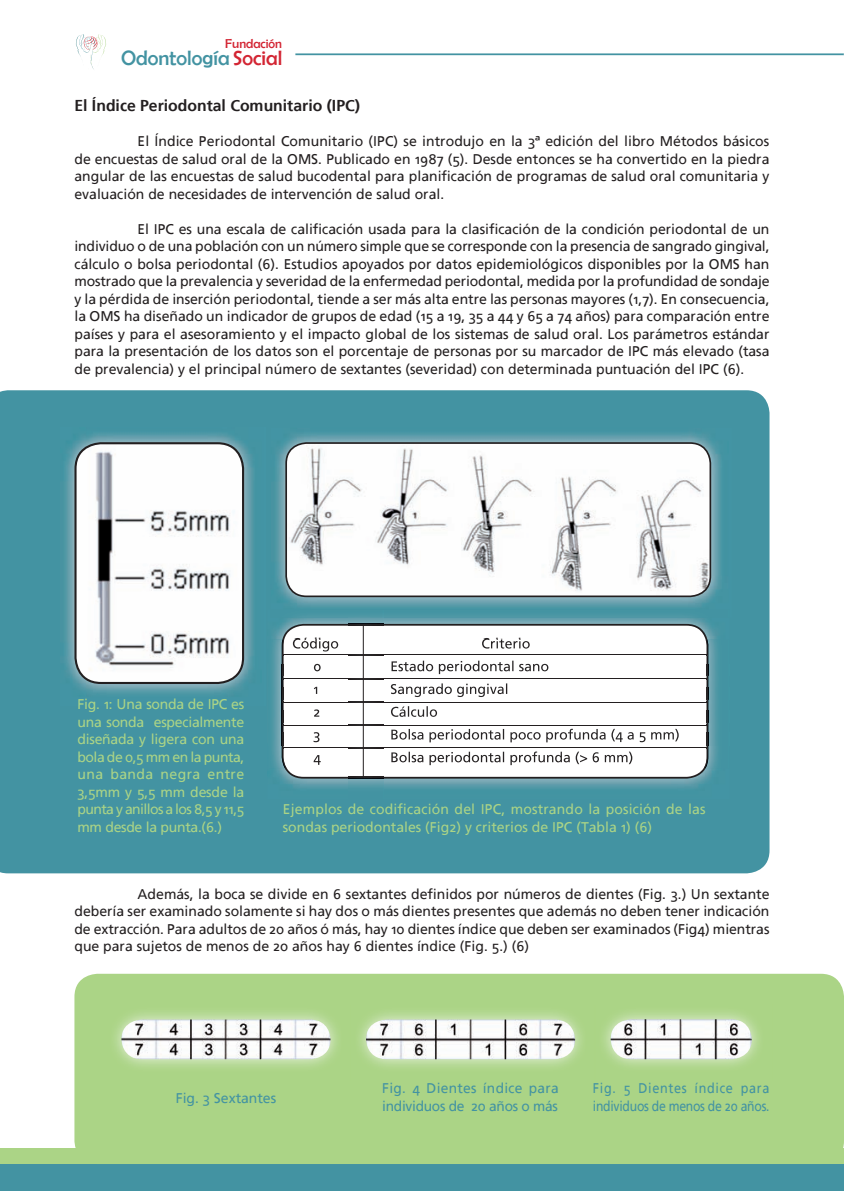
<style>
.page{position:relative;width:844px;height:1191px;background:#fff}
.page>*{position:absolute;margin:0;border:0;box-sizing:border-box;transform-origin:0 0}
.t1{font:20.82px "Berlin Sans FB";color:#4393a2}
.t2{font:700 15.75px "Frutiger LT Std";color:#231f20}
.t3{font:14px/17.5px "Frutiger Linotype";color:#231f20;text-align:justify}
.t4{font:14px/17.5px "Frutiger Linotype";color:#abd486;text-align:justify}
.t5{font:14px/17.5px "Frutiger Linotype";color:#4393a2}
.t6{font:14px/17.5px "Frutiger Linotype";letter-spacing:-.02em;color:#4393a2;scale:.9 1}
.t7{font:12.95px "Berlin Sans FB";color:#d32533}
.s1{color:#d32533}
</style>
<div class="page">
<div style="left:0;top:1148px;width:843px;height:43px;background:#abd486"></div>
<div style="left:0;top:1164px;width:843px;height:27px;background:#4393a2"></div>
<svg style="left:76px;top:34px;width:30px;height:35px"></svg>
<hr style="left:295px;top:53px;width:548px;height:2px;background:#4393a2">
<div style="left:0;top:390px;width:769px;height:483px;background:#4393a2"></div>
<div style="left:74px;top:973px;width:769px;height:191px;background:#abd486;border-radius:23px"></div>
<img style="left:60px;top:428px;width:205px;height:277px">
<img style="left:75px;top:443px;width:168px;height:240px">
<div style="left:74px;top:442px;width:170px;height:242px;border:2px solid #231f20;border-radius:26px"></div>
<img style="left:271px;top:428px;width:460px;height:189px">
<img style="left:286px;top:443px;width:424px;height:153px">
<div style="left:285px;top:442px;width:426px;height:155px;border:2px solid #231f20;border-radius:20px"></div>
<img style="left:267px;top:609px;width:462px;height:190px">
<img style="left:271px;top:609px;width:458px;height:8px">
<svg style="left:281px;top:624px;width:427px;height:154px"></svg>
<img style="left:383px;top:639px;width:346px;height:25px">
<img style="left:705px;top:639px;width:3px;height:25px">
<img style="left:383px;top:639px;width:146px;height:12px">
<img style="left:383px;top:660px;width:165px;height:4px">
<img style="left:268px;top:639px;width:13px;height:25px">
<img style="left:281px;top:639px;width:67px;height:25px">
<img style="left:282px;top:639px;width:2px;height:25px">
<img style="left:293px;top:639px;width:55px;height:12px">
<img style="left:292px;top:660px;width:56px;height:4px">
<hr style="left:283px;top:654px;width:424px;height:1px;background:#231f20">
<img style="left:708px;top:675px;width:21px;height:57px">
<img style="left:383px;top:664px;width:323px;height:68px">
<img style="left:383px;top:683px;width:124px;height:4px">
<img style="left:284px;top:664px;width:64px;height:81px">
<img style="left:708px;top:664px;width:21px;height:11px">
<img style="left:383px;top:664px;width:165px;height:10px">
<img style="left:292px;top:664px;width:56px;height:10px">
<hr style="left:283px;top:678px;width:424px;height:1px;background:#231f20">
<img style="left:292px;top:706px;width:145px;height:4px">
<img style="left:708px;top:687px;width:21px;height:12px">
<img style="left:383px;top:687px;width:124px;height:10px">
<img style="left:292px;top:687px;width:56px;height:10px">
<hr style="left:283px;top:701px;width:424px;height:1px;background:#231f20">
<img style="left:292px;top:729px;width:386px;height:3px">
<img style="left:708px;top:710px;width:21px;height:12px">
<img style="left:383px;top:710px;width:54px;height:7px">
<img style="left:292px;top:710px;width:56px;height:7px">
<hr style="left:283px;top:724px;width:424px;height:1px;background:#231f20">
<img style="left:383px;top:732px;width:346px;height:36px">
<img style="left:707px;top:748px;width:1px;height:20px">
<img style="left:703px;top:745px;width:4px;height:23px">
<img style="left:383px;top:751px;width:249px;height:14px">
<img style="left:268px;top:745px;width:80px;height:23px">
<img style="left:281px;top:748px;width:1px;height:20px">
<img style="left:282px;top:745px;width:4px;height:23px">
<img style="left:292px;top:751px;width:56px;height:14px">
<img style="left:383px;top:732px;width:295px;height:10px">
<img style="left:292px;top:732px;width:56px;height:10px">
<svg style="left:706px;top:664px;width:2px;height:84px"></svg>
<svg style="left:268px;top:664px;width:16px;height:84px"></svg>
<hr style="left:283px;top:747px;width:424px;height:1px;background:#231f20">
<img style="left:348px;top:610px;width:35px;height:29px">
<img style="left:348px;top:624px;width:35px;height:2px">
<img style="left:348px;top:639px;width:35px;height:159px">
<img style="left:348px;top:660px;width:35px;height:14px">
<img style="left:348px;top:654px;width:35px;height:1px">
<img style="left:348px;top:777px;width:35px;height:1px">
<hr style="left:363px;top:625px;width:1px;height:152px;background:#231f20">
<img style="left:115px;top:1012px;width:644px;height:55px">
<img style="left:121px;top:1019px;width:209px;height:40px">
<img style="left:366px;top:1019px;width:209px;height:40px">
<img style="left:610px;top:1019px;width:141px;height:40px">
<p class="t7" style="left:225px;top:37px;width:58px">Fundación</p>
<h1 class="t1" style="left:121px;top:46px;width:163px">Odontología <span class="s1">Social</span></h1>
<p class="t2" style="left:74px;top:96px;width:287px">El Índice Periodontal Comunitario (IPC)</p>
<p class="t3" style="left:74px;top:132px;width:696px;text-indent:63px">El Índice Periodontal Comunitario (IPC) se introdujo en la 3ª edición del libro Métodos básicos de encuestas de salud oral de la OMS. Publicado en 1987 (5). Desde entonces se ha convertido en la piedra angular de las encuestas de salud bucodental para planificación de programas de salud oral comunitaria y evaluación de necesidades de intervención de salud oral.</p>
<p class="t3" style="left:74px;top:220px;width:696px;text-indent:63px">El IPC es una escala de calificación usada para la clasificación de la condición periodontal de un individuo o de una población con un número simple que se corresponde con la presencia de sangrado gingival, cálculo o bolsa periodontal (6). Estudios apoyados por datos epidemiológicos disponibles por la OMS han mostrado que la prevalencia y severidad de la enfermedad periodontal, medida por la profundidad de sondaje y la pérdida de inserción periodontal, tiende a ser más alta entre las personas mayores (1,7). En consecuencia, la OMS ha diseñado un indicador de grupos de edad (15 a 19, 35 a 44 y 65 a 74 años) para comparación entre países y para el asesoramiento y el impacto global de los sistemas de salud oral. Los parámetros estándar para la presentación de los datos son el porcentaje de personas por su marcador de IPC más elevado (tasa de prevalencia) y el principal número de sextantes (severidad) con determinada puntuación del IPC (6).</p>
<p class="t4" style="left:77px;top:695px;width:168px">Fig. 1: Una sonda de IPC es una sonda especialmente diseñada y ligera con una bola de 0,5 mm en la punta, una banda negra entre 3,5mm y 5,5 mm desde la punta y anillos a los 8,5 y 11,5 mm desde la punta.(6.)</p>
<p class="t3" style="left:292px;top:635px;width:48px">Código</p>
<p class="t4" style="left:283px;top:800px;width:424px">Ejemplos de codificación del IPC, mostrando la posición de las sondas periodontales (Fig2) y criterios de IPC (Tabla 1) (6)</p>
<p class="t3" style="left:74px;top:885px;width:696px;text-indent:63px">Además, la boca se divide en 6 sextantes definidos por números de dientes (Fig. 3.) Un sextante debería ser examinado solamente si hay dos o más dientes presentes que además no deben tener indicación de extracción. Para adultos de 20 años ó más, hay 10 dientes índice que deben ser examinados (Fig4) mientras que para sujetos de menos de 20 años hay 6 dientes índice (Fig. 5.) (6)</p>
<p class="t5" style="left:176px;top:1088px;width:102px">Fig. 3 Sextantes</p>
<p class="t5" style="left:382px;top:1079px;width:178px">Fig. 4 Dientes índice para individuos de 20 años o más</p>
<p class="t6" style="left:592px;top:1079px;width:198px">Fig. 5 Dientes índice para individuos de menos de 20 años.</p>
</div>
